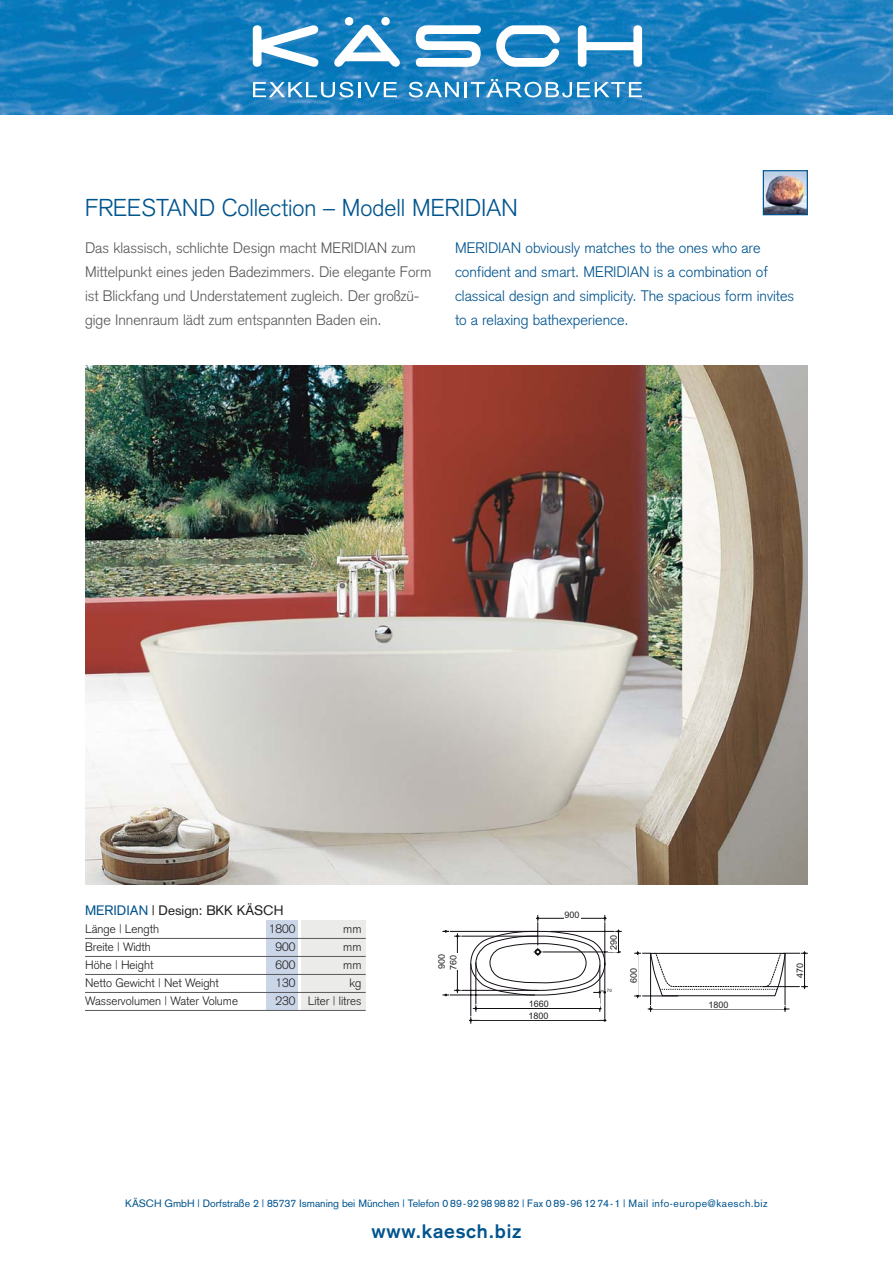
<style>
.page{position:relative;width:893px;height:1263px;background:#fff}
.page>*{position:absolute;margin:0;border:0;box-sizing:border-box;transform-origin:0 0}
.t1{font:300 24px "Akzidenz Grotesk";color:#00548e}
.t2{font:700 19.2px "Akzidenz Grotesk";letter-spacing:.045em;color:#00548e}
.t3{font:300 15px/24px "Akzidenz Grotesk";color:#58595b}
.t4{font:300 15px/24px "Akzidenz Grotesk";color:#00548e}
.t5{font:13.5px "Akzidenz Grotesk";color:#231f20}
.t6{font:300 12px "Akzidenz Grotesk";color:#231f20}
.t7{font:10.5px "Akzidenz Grotesk";color:#00548e}
.t8{font:9px/12px "Arial";color:#231f20}
.t9{font:4.5px "Arial";color:#231f20}
.s1{color:#00548e}
</style>
<div class="page">
<img style="left:0;top:0;width:893px;height:115px">
<img style="left:765px;top:172px;width:41px;height:41px">
<div style="left:763px;top:170px;width:45px;height:45px;border:1px solid #00548e"></div>
<div style="left:266px;top:921px;width:32px;height:89px;background:#cad5e7"></div>
<div style="left:301px;top:921px;width:65px;height:89px;background:#ebecea"></div>
<hr style="left:85px;top:938px;width:281px;height:1px;background:#58595b">
<hr style="left:85px;top:956px;width:281px;height:1px;background:#58595b">
<hr style="left:85px;top:974px;width:281px;height:1px;background:#58595b">
<hr style="left:85px;top:992px;width:281px;height:1px;background:#58595b">
<hr style="left:85px;top:1010px;width:281px;height:1px;background:#58595b">
<hr style="left:469px;top:1020px;width:137px;height:1px;background:#120c14">
<hr style="left:473px;top:1008px;width:128px;height:1px;background:#120c14">
<hr style="left:457px;top:933px;width:1px;height:60px;background:#120c14">
<svg style="left:443px;top:930px;width:17px;height:7px"></svg>
<svg style="left:443px;top:989px;width:17px;height:7px"></svg>
<hr style="left:462px;top:990px;width:76px;height:1px;background:#120c14">
<hr style="left:450px;top:995px;width:85px;height:1px;background:#120c14">
<hr style="left:462px;top:936px;width:76px;height:1px;background:#120c14">
<hr style="left:450px;top:931px;width:88px;height:1px;background:#120c14">
<hr style="left:471px;top:964px;width:1px;height:52px;background:#120c14">
<hr style="left:476px;top:963px;width:1px;height:41px;background:#120c14">
<hr style="left:600px;top:965px;width:1px;height:39px;background:#120c14">
<hr style="left:605px;top:963px;width:1px;height:56px;background:#120c14">
<hr style="left:637px;top:951px;width:1px;height:47px;background:#120c14">
<hr style="left:648px;top:1009px;width:141px;height:1px;background:#120c14">
<hr style="left:804px;top:951px;width:1px;height:38px;background:#120c14">
<hr style="left:650px;top:954px;width:1px;height:51px;background:#120c14">
<hr style="left:785px;top:953px;width:1px;height:52px;background:#120c14">
<svg style="left:634px;top:952px;width:174px;height:45px"></svg>
<div style="left:628px;top:955px;width:10px;height:40px;background:#fff"></div>
<div style="left:794px;top:954px;width:10px;height:32px;background:#fff"></div>
<svg style="left:471px;top:915px;width:150px;height:80px"></svg>
<img style="left:85px;top:366px;width:723px;height:518px">
<svg style="left:578px;top:25px;width:64px;height:42px"></svg>
<svg style="left:253px;top:25px;width:66px;height:42px"></svg>
<svg style="left:334px;top:17px;width:66px;height:50px"></svg>
<svg style="left:416px;top:24px;width:65px;height:43px"></svg>
<svg style="left:496px;top:25px;width:64px;height:42px"></svg>
<svg style="left:253px;top:82px;width:100px;height:15px"></svg>
<hr style="left:358px;top:82px;width:3px;height:15px;background:#fff">
<svg style="left:364px;top:82px;width:33px;height:15px"></svg>
<svg style="left:409px;top:82px;width:50px;height:15px"></svg>
<hr style="left:464px;top:82px;width:3px;height:15px;background:#fff">
<svg style="left:471px;top:79px;width:171px;height:18px"></svg>
<h1 class="t1" style="left:85px;top:198px;width:435px">FREESTAND Collection – Modell MERIDIAN</h1>
<p class="t3" style="left:85px;top:238px;width:348px">Das klassisch, schlichte Design macht MERIDIAN zum Mittelpunkt eines jeden Badezimmers. Die elegante Form ist Blickfang und Understatement zugleich. Der großzü&shy;gige Innenraum lädt zum entspannten Baden ein.</p>
<p class="t4" style="left:455px;top:238px;width:341px">MERIDIAN obviously matches to the ones who are confident and smart. MERIDIAN is a combination of classical design and simplicity. The spacious form invites to a relaxing bathexperience.</p>
<p class="t5" style="left:85px;top:906px;width:200px"><span class="s1">MERIDIAN</span> | Design: BKK KÄSCH</p>
<p class="t6" style="left:85px;top:925px;width:76px">Länge | Length</p>
<p class="t6" style="left:269px;top:925px;width:28px">1800</p>
<p class="t6" style="left:343px;top:925px;width:20px">mm</p>
<p class="t6" style="left:85px;top:943px;width:67px">Breite | Width</p>
<p class="t6" style="left:276px;top:943px;width:22px">900</p>
<p class="t6" style="left:343px;top:943px;width:20px">mm</p>
<p class="t6" style="left:85px;top:961px;width:70px">Höhe | Height</p>
<p class="t6" style="left:276px;top:961px;width:22px">600</p>
<p class="t6" style="left:343px;top:961px;width:20px">mm</p>
<p class="t6" style="left:85px;top:979px;width:135px">Netto Gewicht | Net Weight</p>
<p class="t6" style="left:276px;top:979px;width:22px">130</p>
<p class="t6" style="left:349px;top:979px;width:13px">kg</p>
<p class="t6" style="left:85px;top:997px;width:154px">Wasservolumen | Water Volume</p>
<p class="t6" style="left:276px;top:997px;width:87px">230 Liter | litres</p>
<p class="t8" style="left:436px;top:970px;width:17px;rotate:-90deg">900<br>760</p>
<p class="t8" style="left:565px;top:909px;width:17px">900</p>
<p class="t8" style="left:608px;top:950px;width:17px;rotate:-90deg">290</p>
<p class="t9" style="left:607px;top:987px;width:7px">70</p>
<p class="t8" style="left:628px;top:982px;width:17px;rotate:-90deg">600</p>
<p class="t8" style="left:794px;top:978px;width:17px;rotate:-90deg">470</p>
<p class="t8" style="left:529px;top:998px;width:22px">1660<br>1800</p>
<p class="t8" style="left:708px;top:998px;width:22px">1800</p>
<p class="t7" style="left:125px;top:1199px;width:644px">KÄSCH GmbH | Dorfstraße 2 | 85737 Ismaning bei München | Telefon 0 89-92 98 98 82 | Fax 0 89-96 12 74-1 | Mail info-europe@kaesch.biz</p>
<p class="t2" style="left:371px;top:1224px;width:152px">www.kaesch.biz</p>
</div>
